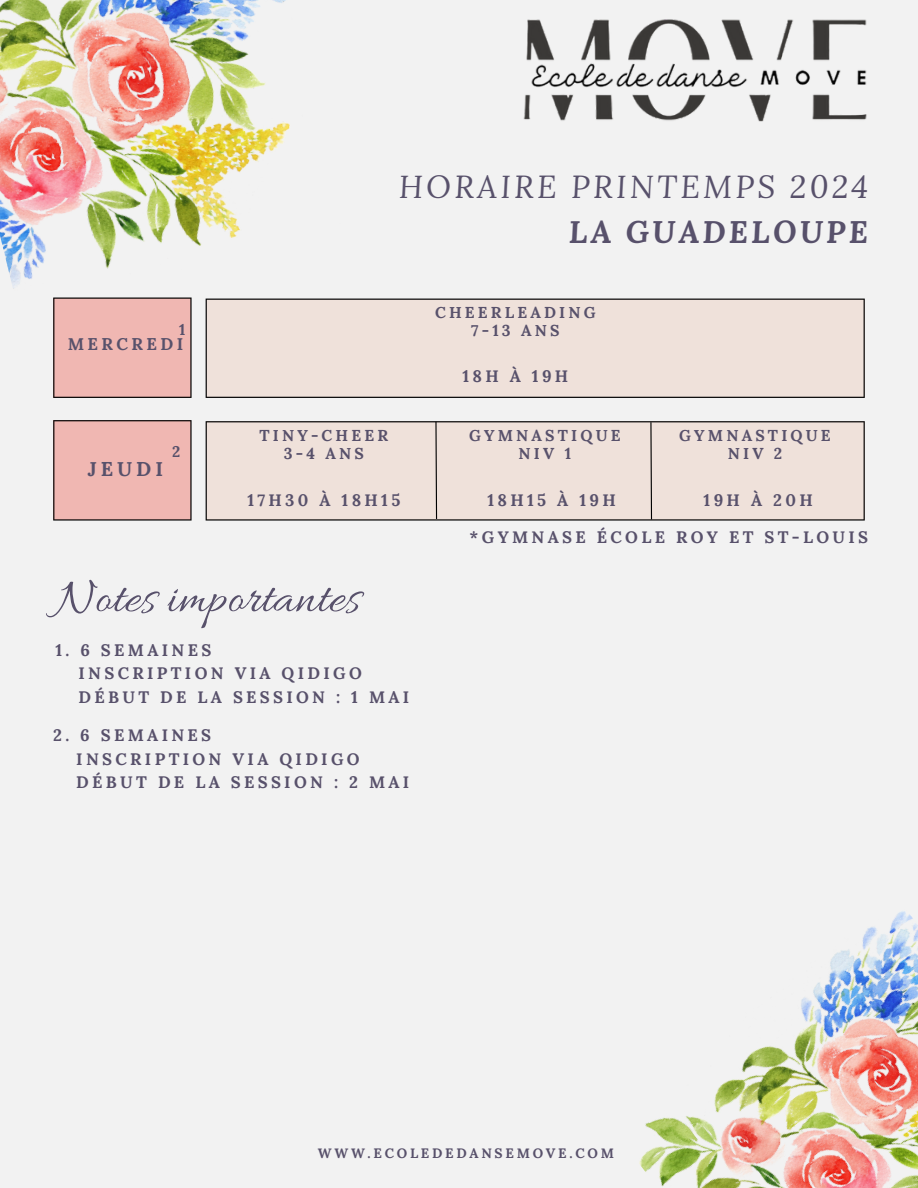
<style>
.page{position:relative;width:918px;height:1188px;background:#f2f2f2}
.page>*{position:absolute;margin:0;border:0;box-sizing:border-box;transform-origin:0 0}
.t1{font:51.15px "Allura";color:#58516b}
.t2{font:italic 31.65px "Lora";letter-spacing:.1em;color:#58516b}
.t3{font:italic 700 30.9px "Lora";letter-spacing:.1em;color:#58516b}
.t4{font:700 19.95px "Lora";letter-spacing:.2em;color:#58516b}
.t5{font:700 16.95px "Lora";letter-spacing:.2em;color:#58516b}
.t6{font:700 16.65px/23.7px "Lora";letter-spacing:.2em;color:#58516b}
.t7{font:700 15.75px/18px "Lora";letter-spacing:.2em;color:#58516b;text-align:center}
.t8{font:700 15.45px "Lora";color:#58516b}
.t9{font:700 13.65px "Lora";letter-spacing:.2em;color:#58516b}
</style>
<div class="page">
<img style="left:0;top:0;width:346px;height:310px">
<img style="left:639px;top:911px;width:279px;height:277px">
<img style="left:523px;top:19px;width:344px;height:102px">
<div style="left:206px;top:299px;width:659px;height:99px;background:#efe1da"></div>
<div style="left:53px;top:298px;width:139px;height:100px;background:#f0b7b2"></div>
<div style="left:206px;top:421px;width:659px;height:100px;background:#efe1da"></div>
<div style="left:53px;top:420px;width:139px;height:101px;background:#f0b7b2"></div>
<svg style="left:435px;top:421px;width:3px;height:99px"></svg>
<svg style="left:650px;top:421px;width:3px;height:100px"></svg>
<h5 class="t8" style="left:179px;top:319px;width:8px">1</h5>
<h5 class="t5" style="left:68px;top:333px;width:117px">MERCREDI</h5>
<h5 class="t4" style="left:88px;top:456px;width:77px">JEUDI</h5>
<h5 class="t8" style="left:172px;top:442px;width:10px">2</h5>
<h5 class="t2" style="left:399px;top:165px;width:471px">HORAIRE PRINTEMPS 2024</h5>
<h5 class="t3" style="left:569px;top:211px;width:301px">LA GUADELOUPE</h5>
<h5 class="t7" style="left:259px;top:427px;width:130px">TINY-CHEER<br>3-4 ANS</h5>
<h5 class="t6" style="left:247px;top:488px;width:154px">17H30 À 18H15</h5>
<p class="t7" style="left:435px;top:303px;width:162px">CHEERLEADING<br>7-13 ANS</p>
<h4 class="t6" style="left:463px;top:364px;width:107px">18H À 19H</h4>
<h5 class="t7" style="left:469px;top:427px;width:153px">GYMNASTIQUE<br>NIV 1</h5>
<h5 class="t7" style="left:679px;top:427px;width:153px">GYMNASTIQUE<br>NIV 2</h5>
<p class="t6" style="left:704px;top:488px;width:111px">19H À 20H</p>
<h1 class="t6" style="left:487px;top:488px;width:130px">18H15 À 19H</h1>
<h5 class="t6" style="left:470px;top:525px;width:400px">*GYMNASE ÉCOLE ROY ET ST-LOUIS</h5>
<p class="t1" style="left:55px;top:569px;width:307px">Notes importantes</p>
<h5 class="t6" style="left:79px;top:638px;width:332px;text-indent:-23px">1. 6 SEMAINES<br>INSCRIPTION VIA QIDIGO<br>DÉBUT DE LA SESSION : 1 MAI</h5>
<p class="t6" style="left:76px;top:723px;width:335px;text-indent:-23px">2. 6 SEMAINES<br>INSCRIPTION VIA QIDIGO<br>DÉBUT DE LA SESSION : 2 MAI</p>
<p class="t9" style="left:318px;top:1145px;width:298px">WWW.ECOLEDEDANSEMOVE.COM</p>
</div>
